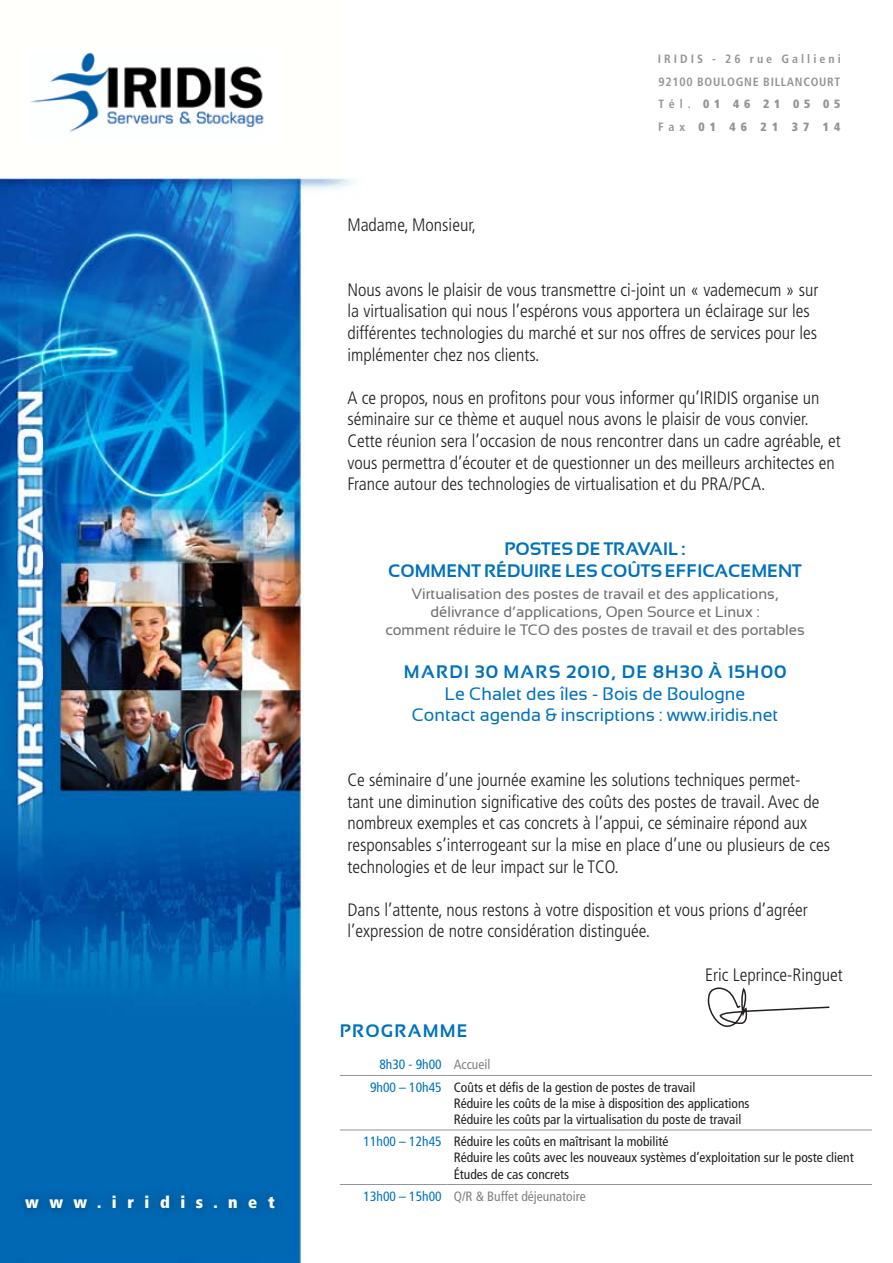
<style>
.page{position:relative;width:893px;height:1263px;background:#fff}
.page>*{position:absolute;margin:0;border:0;box-sizing:border-box;transform-origin:0 0}
.t1{font:300 condensed 18px/21.6px "Frutiger";color:#231f20}
.t2{font:18px/21.6px "Sansation";color:#0072bc;text-align:center}
.t3{font:700 18px/21.6px "Sansation";color:#0072bc;text-align:center}
.t4{font:700 18px "Sansation";letter-spacing:.07em;color:#0072bc}
.t5{font:900 condensed 16.5px "Frutiger";letter-spacing:.64em;color:#fff}
.t6{font:15px/18px "Sansation";color:#6c6d70;text-align:center}
.t7{font:condensed 13.5px/16.2px "Frutiger";color:#231f20}
.t8{font:condensed 13.5px "Frutiger";color:#808285}
.t9{font:700 condensed 12px/22.5px "Frutiger";letter-spacing:.06em;color:#939598;text-align:justify}
.s1{font-weight:900}
.s2{color:#0072bc}
.s3{color:#808285}
</style>
<div class="page">
<img style="left:0;top:177px;width:872px;height:1086px">
<img style="left:31px;top:52px;width:233px;height:80px">
<div style="left:13px;top:1183px;width:271px;height:35px;background:#0065af"></div>
<hr style="left:340px;top:1075px;width:108px;height:1px;background:#939598">
<hr style="left:448px;top:1075px;width:424px;height:1px;background:#939598">
<hr style="left:340px;top:1129px;width:108px;height:1px;background:#939598">
<hr style="left:448px;top:1129px;width:424px;height:1px;background:#939598">
<hr style="left:340px;top:1184px;width:108px;height:1px;background:#939598">
<hr style="left:448px;top:1184px;width:424px;height:1px;background:#939598">
<svg style="left:707px;top:986px;width:124px;height:47px"></svg>
<p class="t5" style="left:25px;top:1192px;width:251px">www.iridis.net</p>
<p class="t1" style="left:347px;top:214px;width:130px">Madame, Monsieur,</p>
<p class="t9" style="left:658px;top:48px;width:184px">IRIDIS - 26 rue Gallieni 92100 BOULOGNE BILLANCOURT Tél. <span class="s1">01 46 21 05 05<br></span>Fax <span class="s1">01 46 21 37 14</span></p>
<p class="t1" style="left:347px;top:279px;width:473px">Nous avons le plaisir de vous transmettre ci-joint un « vademecum » sur la virtualisation qui nous l’espérons vous apportera un éclairage sur les différentes technologies du marché et sur nos offres de services pour les implémenter chez nos clients.</p>
<p class="t1" style="left:347px;top:387px;width:495px">A ce propos, nous en profitons pour vous informer qu’IRIDIS organise un séminaire sur ce thème et auquel nous avons le plaisir de vous convier.<br>Cette réunion sera l’occasion de nous rencontrer dans un cadre agréable, et vous permettra d’écouter et de questionner un des meilleurs architectes en France autour des technologies de virtualisation et du PRA/PCA.</p>
<p class="t3" style="left:388px;top:538px;width:415px">POSTES DE TRAVAIL :<br>COMMENT RÉDUIRE LES COÛTS EFFICACEMENT</p>
<p class="t6" style="left:385px;top:585px;width:421px">Virtualisation des postes de travail et des applications, délivrance d’applications, Open Source et Linux :<br>comment réduire le TCO des postes de travail et des portables</p>
<p class="t4" style="left:404px;top:662px;width:384px">MARDI 30 MARS 2010, DE 8H30 À 15H00</p>
<p class="t2" style="left:412px;top:683px;width:368px">Le Chalet des îles - Bois de Boulogne<br>Contact agenda &amp; inscriptions : www.iridis.net</p>
<p class="t1" style="left:347px;top:769px;width:484px">Ce séminaire d’une journée examine les solutions techniques permet&shy;tant une diminution significative des coûts des postes de travail. Avec de nombreux exemples et cas concrets à l’appui, ce séminaire répond aux responsables s’interrogeant sur la mise en place d’une ou plusieurs de ces technologies et de leur impact sur le TCO.</p>
<p class="t1" style="left:347px;top:899px;width:462px">Dans l’attente, nous restons à votre disposition et vous prions d’agréer l’expression de notre considération distinguée.</p>
<p class="t1" style="left:705px;top:964px;width:139px">Eric Leprince-Ringuet</p>
<p class="t4" style="left:340px;top:1020px;width:129px">PROGRAMME</p>
<p class="t7" style="left:370px;top:1054px;width:327px;line-height:22.2px;text-indent:9px"><span class="s2">8h30 - 9h00</span> <span class="s3">Accueil<br></span><span class="s2">9h00 – 10h45</span> Coûts et défis de la gestion de postes de travail</p>
<p class="t7" style="left:454px;top:1095px;width:297px">Réduire les coûts de la mise à disposition des applications<br>Réduire les coûts par la virtualisation du poste de travail</p>
<p class="t7" style="left:454px;top:1133px;width:402px;text-indent:-90px"><span class="s2">11h00 – 12h45</span> Réduire les coûts en maîtrisant la mobilité<br>Réduire les coûts avec les nouveaux systèmes d’exploitation sur le poste client<br>Études de cas concrets</p>
<p class="t8" style="left:364px;top:1188px;width:224px"><span class="s2">13h00 – 15h00</span> Q/R &amp; Buffet déjeunatoire</p>
</div>
